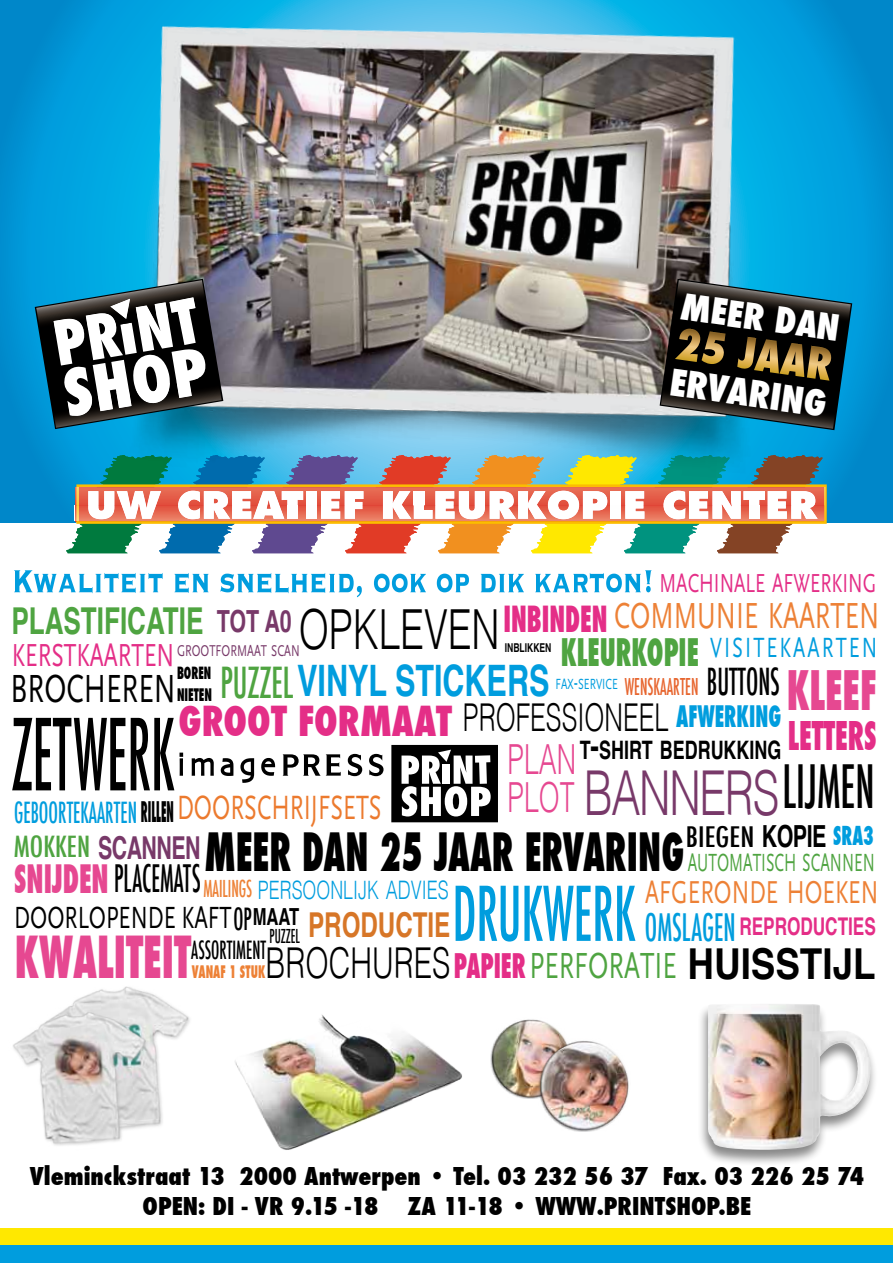
<style>
.page{position:relative;width:893px;height:1263px;background:#fff}
.page>*{position:absolute;margin:0;border:0;box-sizing:border-box;transform-origin:0 0}
.t1{font:500 condensed 96.15px "Futura";color:#000;scale:.58 1}
.t2{font:500 condensed 73.2px "Futura";color:#009dde;scale:.7 1}
.t3{font:300 61.95px "Helvetica";letter-spacing:-.03em;color:#783969;scale:.7 1}
.t4{font:500 condensed 58.35px "Futura";color:#000;scale:.7 1}
.t5{font:800 condensed 56.55px "Futura";color:#e64891;scale:.7 1}
.t6{font:300 55.2px "Helvetica";color:#000;scale:.7 1}
.t7{font:800 condensed 53.1px "Futura";color:#e64891;scale:.7 1}
.t8{font:800 condensed 51.6px "Futura";color:#000;scale:.7 1}
.t9{font:700 43.35px "Helvetica";color:#009dde;scale:.7 1}
.t10{font:700 42.6px "Helvetica";color:#000;scale:.86 1}
.t11{font:300 42.6px "Helvetica";color:#000;scale:.7 1}
.t12{font:300 41.55px "Helvetica";color:#e64891;scale:.65 1}
.t13{font:40.95px "Scala Sans";color:#000;scale:.7 1}
.t14{font:800 condensed 40.35px "Futura";color:#e42e87;scale:.91 1}
.t15{font:800 condensed 38.7px "Futura";color:#e42e87;scale:.7 1}
.t16{font:300 38.4px "Helvetica";color:#000;scale:.67 1}
.t17{font:37.95px "Scala Sans";color:#4fa441;scale:.7 1}
.t18{font:37.8px "Scala Sans";color:#ed8136;scale:.7 1}
.t19{font:700 37.05px "Helvetica";color:#4fa441;scale:.7 1}
.t20{font:800 condensed 37.05px "Futura";color:#4fa441;scale:.7 1}
.t21{font:500 condensed 36.9px "Futura";color:#000;scale:.65 1}
.t22{font:500 condensed 36.9px "Futura";color:#009dde;scale:.7 1}
.t23{font:500 condensed 36.3px "Futura";color:#000;scale:.7 1}
.t24{font:800 condensed 36px "Futura";color:#fff}
.t25{font:800 condensed 35.25px "Futura";color:#fff}
.t26{font:35.1px "Scala Sans";color:#ec7a2e;scale:.68 1}
.t27{font:800 condensed 35.1px "Futura";color:#e42e87;scale:.7 1}
.t28{font:700 34.35px "Helvetica";color:#d77627;scale:.7 1}
.t29{font:33.3px "Scala Sans";color:#e42e87;scale:.7 1}
.t30{font:800 condensed 33.15px "Futura";color:#e42e87;scale:.7 1}
.t31{font:33px "Scala Sans";color:#ed8136;scale:.7 1}
.t32{font:31.95px "Scala Sans";color:#000;scale:.7 1}
.t33{font:700 31.5px "Helvetica";letter-spacing:-.025em;color:#783969;scale:.68 1}
.t34{font:700 30.45px "Helvetica";color:#783969;scale:.7 1}
.t35{font:29.1px "Scala Sans";letter-spacing:.1em;color:#009dde;scale:.7 1}
.t36{font:800 condensed 28.95px "Futura";color:#009dde;scale:.7 1}
.t37{font:500 condensed 28.5px "Futura";color:#009dde;scale:.7 1}
.t38{font:500 condensed 27.6px "Futura";color:#000;scale:1.08 1}
.t39{font:27.15px "Scala Sans";color:#e42e87;scale:.7 1}
.t40{font:25.95px "Scala Sans";color:#4fa441;scale:.62 1}
.t41{font:700 25.5px "Helvetica";color:#000;scale:.7 1}
.t42{font:800 condensed 25.5px "Futura";color:#009dde;scale:.7 1}
.t43{font:300 25.35px "Helvetica";color:#009dde;scale:.7 1}
.t44{font:700 24.45px "Helvetica";color:#e42e87;scale:.7 1}
.t45{font:500 condensed 24.45px "Futura";color:#000;scale:.7 1}
.t46{font:800 condensed 24px/30px "Futura";color:#000;text-align:center}
.t47{font:700 23.55px "Helvetica";color:#000;scale:.7 1}
.t48{font:500 condensed 22.8px "Futura";color:#ed8136;scale:.7 1}
.t49{font:500 condensed 22.65px "Futura";color:#e7652e;scale:.7 1}
.t50{font:500 condensed 18.75px "Futura";color:#000;scale:.7 1}
.t51{font:800 condensed 16.95px "Futura";color:#ed8136;scale:.7 1}
.t52{font:800 condensed 16.95px "Futura";color:#000;scale:.7 1}
.t53{font:800 condensed 16.5px "Futura";color:#000;scale:.7 1}
.t54{font:16.35px "Scala Sans";color:#783969;scale:.7 1}
.t55{font:15.3px "Scala Sans";color:#009dde;scale:.7 1}
.t56{font:700 12.15px "Helvetica";color:#000;scale:.7 1}
.s1{font-family:"Futura";font-weight:500;font-stretch:condensed;font-size:41.85px;color:#4fa441}
.s2{font-size:21.9px}
.s3{font-size:36.3px}
.s4{font-size:41.55px;color:#e64891}
.s5{font-weight:800;font-size:27.75px;color:#000}
.s6{font-family:"Helvetica";font-weight:700;font-stretch:normal;font-size:30.45px}
.s7{font-family:"Futura";font-weight:500;font-stretch:condensed;font-size:28.5px;color:#4fa441}
.s8{font-weight:800;font-size:38.25px;color:#e64891}
.s9{font-size:25.5px}
.s10{font-family:"Futura";font-weight:500;font-stretch:condensed;font-size:29.85px}
</style>
<div class="page">
<svg style="left:0;top:0;width:893px;height:523px;background:#0093d4"></svg>
<div style="left:0;top:1228px;width:893px;height:17px;background:#ffe800"></div>
<div style="left:0;top:1245px;width:893px;height:18px;background:#009dde"></div>
<svg style="left:66px;top:455px;width:761px;height:98px"></svg>
<img style="left:76px;top:505px;width:748px;height:16px">
<img style="left:88px;top:0;width:716px;height:528px">
<svg style="left:35px;top:279px;width:188px;height:150px"></svg>
<div style="left:697px;top:1002px;width:181px;height:165px;background:#000;opacity:.47"></div>
<img style="left:708px;top:1004px;width:162px;height:146px">
<img style="left:235px;top:1015px;width:227px;height:135px">
<img style="left:490px;top:1019px;width:75px;height:80px">
<img style="left:538px;top:1039px;width:91px;height:92px">
<img style="left:85px;top:986px;width:105px;height:140px">
<img style="left:13px;top:996px;width:146px;height:150px">
<svg style="left:660px;top:279px;width:192px;height:151px;background:#223637"></svg>
<img style="left:807px;top:346px;width:24px;height:35px">
<div style="left:391px;top:745px;width:107px;height:77px;background:#000"></div>
<svg style="left:401px;top:750px;width:90px;height:66px"></svg>
<svg style="left:348px;top:754px;width:14px;height:22px"></svg>
<svg style="left:369px;top:754px;width:15px;height:22px"></svg>
<svg style="left:282px;top:754px;width:59px;height:22px"></svg>
<svg style="left:180px;top:753px;width:3px;height:23px"></svg>
<svg style="left:192px;top:758px;width:22px;height:18px"></svg>
<svg style="left:221px;top:758px;width:12px;height:18px"></svg>
<svg style="left:240px;top:758px;width:14px;height:25px"></svg>
<svg style="left:261px;top:758px;width:14px;height:18px"></svg>
<svg style="left:14px;top:570px;width:149px;height:23px"></svg>
<svg style="left:174px;top:573px;width:35px;height:20px"></svg>
<svg style="left:220px;top:573px;width:142px;height:24px"></svg>
<svg style="left:374px;top:574px;width:52px;height:18px"></svg>
<svg style="left:437px;top:574px;width:32px;height:18px"></svg>
<svg style="left:481px;top:574px;width:43px;height:18px"></svg>
<svg style="left:535px;top:570px;width:116px;height:22px"></svg>
<h3 class="t25" style="left:684px;top:282px;width:161px;rotate:8deg">MEER DAN</h3>
<h3 class="t24" style="left:674px;top:358px;width:159px;rotate:8deg">ERVARING</h3>
<p class="t39" style="left:659px;top:568px;width:311px">MACHINALE AFWERKING</p>
<h3 class="t18" style="left:614px;top:595px;width:380px">COMMUNIE KAARTEN</h3>
<h3 class="t27" style="left:504px;top:595px;width:150px">INBINDEN</h3>
<h3 class="t19" style="left:11px;top:591px;width:276px">PLASTIFICATIE</h3>
<h3 class="t6" style="left:299px;top:595px;width:289px">OPKLEVEN</h3>
<p class="t34" style="left:217px;top:596px;width:109px">TOT A0</p>
<h3 class="t20" style="left:561px;top:627px;width:199px">KLEURKOPIE</h3>
<p class="t35" style="left:710px;top:632px;width:240px">VISITEKAARTEN</p>
<p class="t56" style="left:505px;top:637px;width:68px">INBLIKKEN</p>
<h3 class="t29" style="left:12px;top:637px;width:234px">KERSTKAARTEN</h3>
<p class="t54" style="left:177px;top:642px;width:177px">GROOTFORMAAT SCAN</p>
<h3 class="t9" style="left:220px;top:645px;width:472px"><span class="s1">PUZZEL</span>VINYL STICKERS</h3>
<p class="t53" style="left:177px;top:662px;width:50px">BOREN</p>
<h3 class="t23" style="left:707px;top:658px;width:106px">BUTTONS</h3>
<h3 class="t7" style="left:787px;top:654px;width:130px">KLEEF</h3>
<h3 class="t13" style="left:10px;top:667px;width:238px">BROCHEREN</h3>
<p class="t55" style="left:556px;top:676px;width:91px">FAX<span class="s2">-</span>SERVICE</p>
<p class="t49" style="left:625px;top:672px;width:107px">WENSKAARTEN</p>
<p class="t52" style="left:177px;top:683px;width:52px">NIETEN</p>
<h3 class="t16" style="left:463px;top:693px;width:309px">PROFESSIONEEL</h3>
<p class="t41" style="left:580px;top:729px;width:290px">T<span class="s3">-</span>SHIRT BEDRUKKING</p>
<h3 class="t14" style="left:178px;top:693px;width:302px">GROOT FORMAAT</h3>
<p class="t36" style="left:676px;top:696px;width:152px">AFWERKING</p>
<h1 class="t1" style="left:11px;top:693px;width:283px">ZETWERK</h1>
<h3 class="t15" style="left:788px;top:709px;width:129px">LETTERS</h3>
<h3 class="t12" style="left:508px;top:733px;width:107px">PLAN</h3>
<h3 class="t4" style="left:783px;top:749px;width:133px">LIJMEN</h3>
<h3 class="t3" style="left:508px;top:754px;width:390px"><span class="s4">PLOT</span> BANNERS</h3>
<h3 class="t26" style="left:177px;top:788px;width:303px">DOORSCHRIJFSETS</h3>
<p class="t37" style="left:14px;top:795px;width:230px">GEBOORTEKAARTEN <span class="s5">RILLEN</span></p>
<p class="t38" style="left:686px;top:819px;width:132px">BIEGEN <span class="s6">KOPIE</span></p>
<p class="t42" style="left:833px;top:818px;width:60px">SRA3</p>
<h3 class="t8" style="left:204px;top:816px;width:687px">MEER DAN 25 JAAR ERVARING</h3>
<h3 class="t33" style="left:14px;top:822px;width:276px"><span class="s7">MOKKEN</span> SCANNEN</h3>
<p class="t40" style="left:688px;top:848px;width:303px">AUTOMATISCH SCANNEN</p>
<h3 class="t31" style="left:645px;top:874px;width:335px">AFGERONDE HOEKEN</h3>
<h3 class="t21" style="left:14px;top:855px;width:288px"><span class="s8">SNIJDEN</span> PLACEMATS</h3>
<p class="t43" style="left:258px;top:874px;width:274px">PERSOONLIJK <span class="s9">ADVIES</span></p>
<p class="t48" style="left:203px;top:874px;width:71px">MAILINGS</p>
<h2 class="t2" style="left:453px;top:867px;width:263px">DRUKWERK</h2>
<h3 class="t32" style="left:14px;top:900px;width:341px">DOORLOPENDE KAFT<span class="s10">OP</span></h3>
<h3 class="t28" style="left:308px;top:897px;width:205px">PRODUCTIE</h3>
<p class="t47" style="left:253px;top:897px;width:68px">MAAT</p>
<h3 class="t22" style="left:645px;top:904px;width:131px">OMSLAGEN</h3>
<p class="t44" style="left:739px;top:907px;width:197px">REPRODUCTIES</p>
<p class="t50" style="left:270px;top:924px;width:45px">PUZZEL</p>
<h3 class="t5" style="left:15px;top:919px;width:254px">KWALITEIT</h3>
<p class="t45" style="left:191px;top:934px;width:108px">ASSORTIMENT</p>
<h3 class="t11" style="left:266px;top:936px;width:265px">BROCHURES</h3>
<h3 class="t10" style="left:688px;top:930px;width:220px">HUISSTIJL</h3>
<h3 class="t17" style="left:529px;top:945px;width:212px">PERFORATIE</h3>
<h3 class="t30" style="left:454px;top:943px;width:104px">PAPIER</h3>
<p class="t51" style="left:192px;top:960px;width:106px">VANAF 1 STUK</p>
<p class="t46" style="left:30px;top:1161px;width:836px">Vleminckstraat 13 2000 Antwerpen • Tel. 03 232 56 37 Fax. 03 226 25 74<br>OPEN: DI - VR 9.15 -18 ZA 11-18 • WWW.PRINTSHOP.BE</p>
</div>
